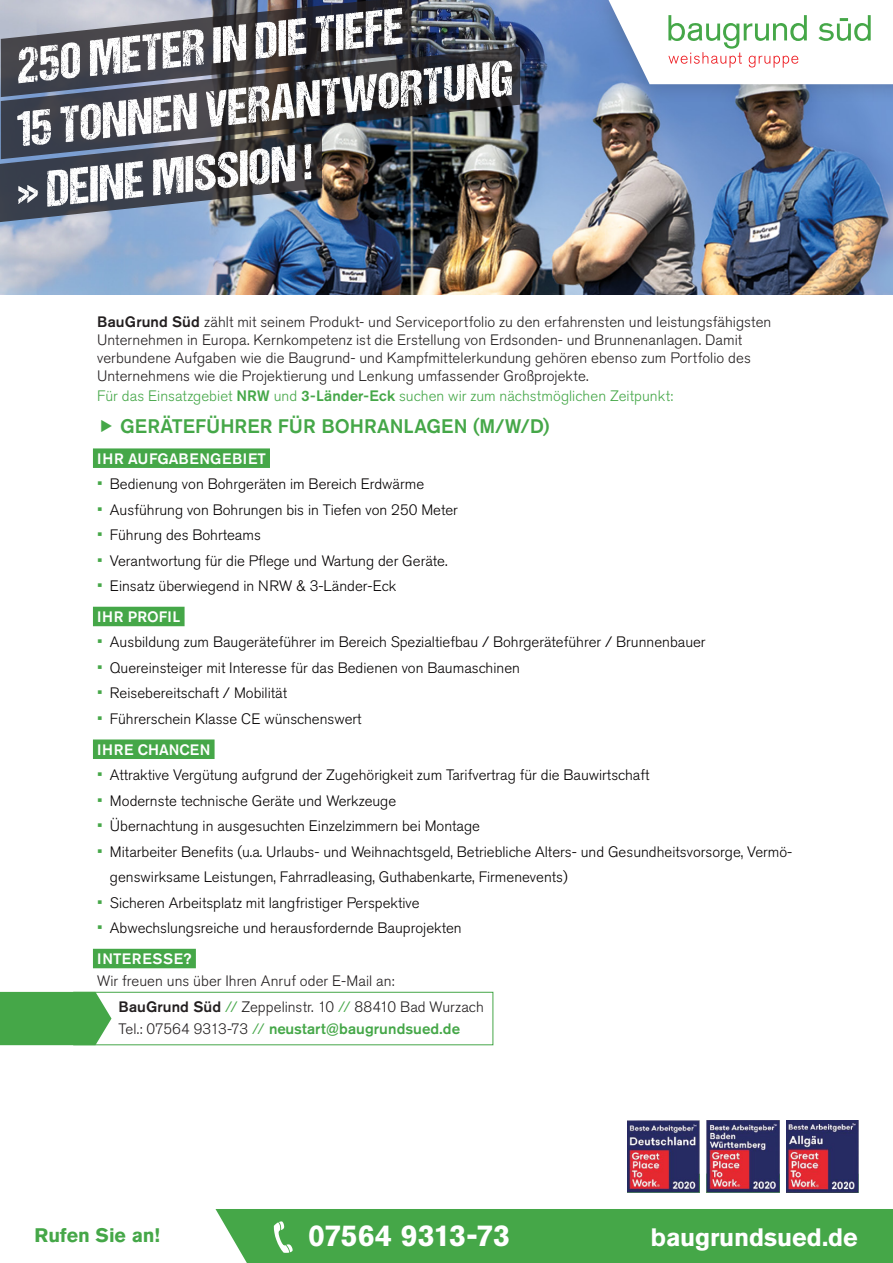
<style>
.page{position:relative;width:893px;height:1263px;background:#fff}
.page>*{position:absolute;margin:0;border:0;box-sizing:border-box;transform-origin:0 0}
.t1{font:700 30px "Akzidenz Grotesk Pro";letter-spacing:-.015em;color:#fff}
.t2{font:700 25.05px "Akzidenz Grotesk Pro";letter-spacing:-.005em;color:#fff}
.Job{font:500 19.5px "Akzidenz Grotesk Pro";color:#45a748}
.t3{font:700 19.5px "Akzidenz Grotesk Pro";letter-spacing:-.005em;color:#45a748}
.t4{font:300 15px/25.5px "Akzidenz Grotesk Pro";color:#040101}
.Grundschrift{font:300 15px/18px "Akzidenz Grotesk Pro";letter-spacing:.005em;color:#231f20}
.Grundschrift-2{font:300 15px "Akzidenz Grotesk Pro";color:#45a748}
.Grundschrift-3{font:500 15px "Akzidenz Grotesk Pro";letter-spacing:.005em;color:#45a748}
.Text_10pt{font:300 15px "Akzidenz Grotesk Pro";letter-spacing:.005em;color:#231f20}
.Head_greün{font:500 15px "Akzidenz Grotesk Pro";letter-spacing:.04em;color:#fff}
.Head_greün-2{font:500 15px "Akzidenz Grotesk Pro";color:#fff}
.Head_greün-3{font:500 15px "Akzidenz Grotesk Pro";letter-spacing:.02em;color:#fff}
.s1{font-weight:500}
.s2{font-size:16.5px;color:#45a748}
.s3{color:#45a748}
.s4{font-weight:300;color:#231f20}
.s5{font-weight:300}
</style>
<div class="page">
<img style="left:0;top:0;width:893px;height:294px">
<img style="left:628px;top:1120px;width:71px;height:73px">
<img style="left:707px;top:1120px;width:72px;height:73px">
<img style="left:787px;top:1120px;width:72px;height:73px">
<img style="left:0;top:0;width:512px;height:222px">
<div style="left:93px;top:448px;width:177px;height:20px;background:#45a748"></div>
<div style="left:93px;top:607px;width:92px;height:19px;background:#45a748"></div>
<div style="left:93px;top:739px;width:122px;height:20px;background:#45a748"></div>
<div style="left:93px;top:949px;width:103px;height:19px;background:#45a748"></div>
<div style="left:0;top:992px;width:111px;height:53px;background:#45a748"></div>
<div style="left:73px;top:992px;width:420px;height:53px;border:1px solid #45a748"></div>
<div style="left:590px;top:0;width:303px;height:105px;background:#231f20;opacity:.29"></div>
<svg style="left:608px;top:0;width:285px;height:84px"></svg>
<div style="left:215px;top:1209px;width:678px;height:54px;background:#45a748"></div>
<p class="Grundschrift" style="left:97px;top:313px;width:676px"><span class="s1">BauGrund Süd</span> zählt mit seinem Produkt- und Serviceportfolio zu den erfahrensten und leistungsfähigsten Unternehmen in Europa. Kernkompetenz ist die Erstellung von Erdsonden- und Brunnenanlagen. Damit verbundene Aufgaben wie die Baugrund- und Kampfmittelerkundung gehören ebenso zum Portfolio des Unternehmens wie die Projektierung und Lenkung umfassender Großprojekte.</p>
<p class="Grundschrift-2" style="left:97px;top:386px;width:578px">Für das Einsatzgebiet <span class="s1">NRW</span> und <span class="s1">3-Länder-Eck</span> suchen wir zum nächstmöglichen Zeitpunkt:</p>
<p class="Job" style="left:120px;top:413px;width:431px">GERÄTEFÜHRER FÜR BOHRANLAGEN (M/W/D)</p>
<p class="Head_greün" style="left:97px;top:449px;width:170px">IHR AUFGABENGEBIET</p>
<p class="t4" style="left:97px;top:471px;width:328px"><span class="s2">•</span> Bedienung von Bohrgeräten im Bereich Erdwärme</p>
<p class="t4" style="left:97px;top:497px;width:362px"><span class="s2">•</span> Ausführung von Bohrungen bis in Tiefen von 250 Meter</p>
<p class="t4" style="left:97px;top:522px;width:165px"><span class="s2">•</span> Führung des Bohrteams</p>
<p class="t4" style="left:97px;top:548px;width:352px"><span class="s2">•</span> Verantwortung für die Pflege und Wartung der Geräte.</p>
<p class="t4" style="left:97px;top:573px;width:300px"><span class="s2">•</span> Einsatz überwiegend in NRW &amp; 3-Länder-Eck</p>
<p class="Head_greün-3" style="left:97px;top:607px;width:85px">IHR PROFIL</p>
<p class="t4" style="left:97px;top:629px;width:610px"><span class="s2">•</span> Ausbildung zum Baugeräteführer im Bereich Spezialtiefbau / Bohrgeräteführer / Brunnenbauer</p>
<p class="t4" style="left:97px;top:655px;width:424px"><span class="s2">•</span> Quereinsteiger mit Interesse für das Bedienen von Baumaschinen</p>
<p class="t4" style="left:97px;top:680px;width:191px"><span class="s2">•</span> Reisebereitschaft / Mobilität</p>
<p class="t4" style="left:97px;top:706px;width:266px"><span class="s2">•</span> Führerschein Klasse CE wünschenswert</p>
<p class="Head_greün-2" style="left:97px;top:740px;width:115px">IHRE CHANCEN</p>
<p class="t4" style="left:97px;top:762px;width:554px"><span class="s2">•</span> Attraktive Vergütung aufgrund der Zugehörigkeit zum Tarifvertrag für die Bauwirtschaft</p>
<p class="t4" style="left:97px;top:788px;width:301px"><span class="s2">•</span> Modernste technische Geräte und Werkzeuge</p>
<p class="t4" style="left:97px;top:813px;width:384px"><span class="s2">•</span> Übernachtung in ausgesuchten Einzelzimmern bei Montage</p>
<p class="t4" style="left:110px;top:839px;width:684px;text-indent:-13px"><span class="s2">•</span> Mitarbeiter Benefits (u.a. Urlaubs- und Weihnachtsgeld, Betriebliche Alters- und Gesundheitsvorsorge, Vermö&shy;genswirksame Leistungen, Fahrradleasing, Guthabenkarte, Firmenevents)</p>
<p class="t4" style="left:97px;top:890px;width:324px"><span class="s2">•</span> Sicheren Arbeitsplatz mit langfristiger Perspektive</p>
<p class="t4" style="left:97px;top:915px;width:366px"><span class="s2">•</span> Abwechslungsreiche und herausfordernde Bauprojekten</p>
<p class="Head_greün" style="left:97px;top:949px;width:96px">INTERESSE?</p>
<p class="Text_10pt" style="left:97px;top:971px;width:299px">Wir freuen uns über Ihren Anruf oder E-Mail an:</p>
<p class="Grundschrift" style="left:118px;top:997px;width:367px"><span class="s1">BauGrund Süd</span> <span class="s3">//</span> Zeppelinstr. 10 <span class="s3">//</span> 88410 Bad Wurzach</p>
<p class="Grundschrift-3" style="left:118px;top:1019px;width:343px"><span class="s4">Tel.: 07564 9313-73</span> <span class="s5">//</span> neustart@baugrundsued.de</p>
<h3 class="t3" style="left:35px;top:1223px;width:127px">Rufen Sie an!</h3>
<h1 class="t1" style="left:308px;top:1216px;width:203px">07564 9313-73</h1>
<h2 class="t2" style="left:651px;top:1220px;width:209px">baugrundsued.de</h2>
</div>
